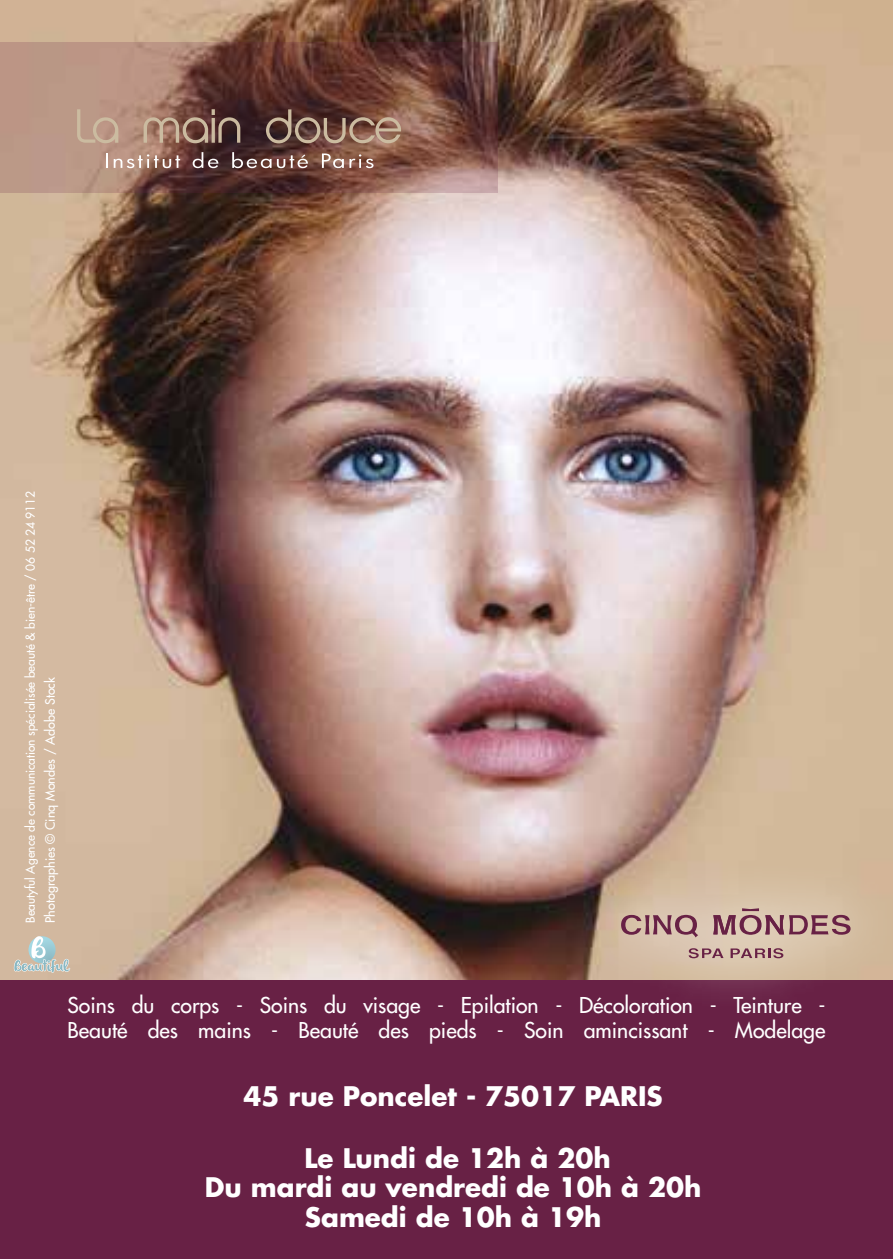
<style>
.page{position:relative;width:893px;height:1259px;background:#fff}
.page>*{position:absolute;margin:0;border:0;box-sizing:border-box;transform-origin:0 0}
.t1{font:700 26.4px/29.4px "Futura Std";color:#fff;text-align:center}
.t2{font:500 21.3px/25.5px "Futura Std";color:#fff}
.t3{font:500 12.6px "Futura Std";color:#fff}
.t4{font:500 12px "Futura Std";color:#fff}
</style>
<div class="page">
<img style="left:0;top:0;width:893px;height:980px">
<div style="left:0;top:980px;width:893px;height:279px;background:#682145"></div>
<svg style="left:0;top:43px;width:497px;height:150px;background:#865e54"></svg>
<svg style="left:23px;top:100px;width:401px;height:83px;background:#8a675b"></svg>
<div style="left:568px;top:854px;width:325px;height:159px;background:#fff;opacity:.49"></div>
<svg style="left:621px;top:915px;width:77px;height:22px;background:#af8787"></svg>
<svg style="left:713px;top:908px;width:138px;height:26px;background:#b38e8a"></svg>
<svg style="left:731px;top:948px;width:52px;height:10px"></svg>
<svg style="left:689px;top:948px;width:34px;height:10px"></svg>
<svg style="left:14px;top:936px;width:56px;height:36px;background:#c5c7bd"></svg>
<p class="t4" style="left:23px;top:923px;width:433px;rotate:-90deg">Beautyful Agence de communication spécialisée beauté &amp; bien-être / 06 52 24 9112</p>
<p class="t3" style="left:42px;top:923px;width:247px;rotate:-90deg">Photographies © Cinq Mondes / Adobe Stock</p>
<p class="t2" style="left:68px;top:992px;width:759px">Soins du corps - Soins du visage - Epilation - Décoloration - Teinture -<br>Beauté des mains - Beauté des pieds - Soin amincissant - Modelage</p>
<p class="t1" style="left:244px;top:1081px;width:421px">45 rue Poncelet - 75017 PARIS</p>
<p class="t1" style="left:205px;top:1142px;width:498px">Le Lundi de 12h à 20h<br>Du mardi au vendredi de 10h à 20h<br>Samedi de 10h à 19h</p>
</div>
